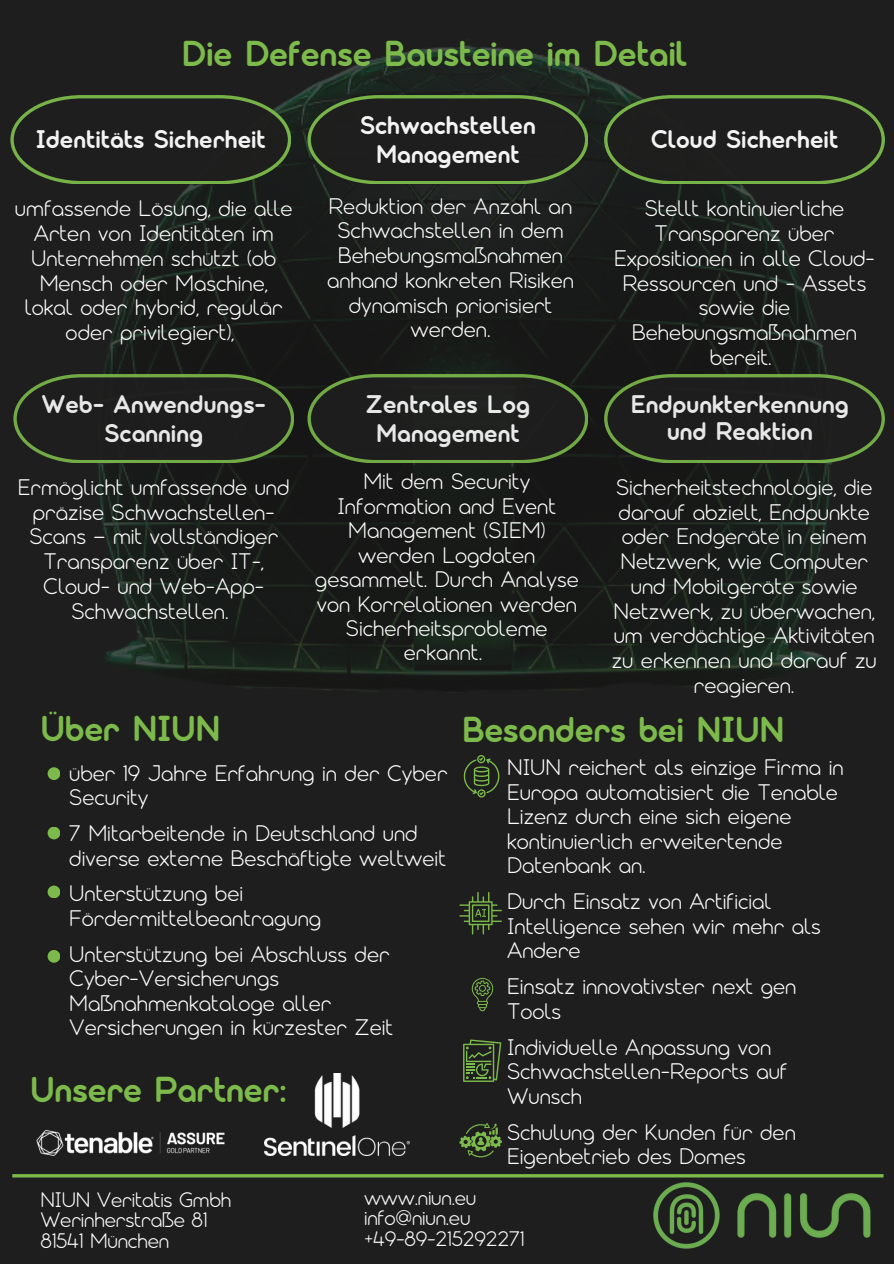
<style>
.page{position:relative;width:894px;height:1264px;background:#fff}
.page>*{position:absolute;margin:0;border:0;box-sizing:border-box;transform-origin:0 0}
.t1{font:700 36px "Modulus Pro";letter-spacing:-.01em;color:#7cbb4b}
.t2{font:700 25.5px/28.2px "Modulus Pro";color:#fff;text-align:center}
.t3{font:22.5px/24.8px "Modulus Pro";color:#fff}
.t4{font:21px "Modulus Pro";letter-spacing:-.01em;color:#fff}
</style>
<div class="page">
<div style="left:0;top:0;width:893px;height:1263px;background:#1f1e1e"></div>
<img style="left:97px;top:45px;width:735px;height:646px">
<svg style="left:10px;top:95px;width:281px;height:89px"></svg>
<svg style="left:307px;top:95px;width:281px;height:89px"></svg>
<svg style="left:604px;top:95px;width:280px;height:89px"></svg>
<svg style="left:13px;top:374px;width:281px;height:89px"></svg>
<svg style="left:307px;top:374px;width:281px;height:89px"></svg>
<svg style="left:604px;top:374px;width:280px;height:89px"></svg>
<img style="left:645px;top:1177px;width:82px;height:72px">
<img style="left:736px;top:1177px;width:136px;height:61px">
<hr style="left:12px;top:1174px;width:871px;height:3px;background:#7cbb4b">
<img style="left:36px;top:1130px;width:189px;height:25px">
<svg style="left:459px;top:1123px;width:43px;height:34px"></svg>
<svg style="left:459px;top:892px;width:43px;height:42px"></svg>
<svg style="left:463px;top:755px;width:36px;height:42px"></svg>
<svg style="left:463px;top:1039px;width:38px;height:42px"></svg>
<svg style="left:471px;top:977px;width:22px;height:34px"></svg>
<div style="left:48px;top:767px;width:12px;height:13px;background:#7cbb4b;border-radius:50%"></div>
<div style="left:48px;top:826px;width:12px;height:13px;background:#7cbb4b;border-radius:50%"></div>
<div style="left:48px;top:885px;width:12px;height:13px;background:#7cbb4b;border-radius:50%"></div>
<div style="left:48px;top:950px;width:12px;height:12px;background:#7cbb4b;border-radius:50%"></div>
<img style="left:265px;top:1073px;width:144px;height:82px">
<h2 class="t1" style="left:181px;top:31px;width:507px">Die Defense Bausteine im Detail</h2>
<p class="t2" style="left:36px;top:125px;width:232px">Identitäts Sicherheit</p>
<p class="t3" style="left:15px;top:196px;width:279px;text-align:center">umfassende Lösung, die alle<br>Arten von Identitäten im<br>Unternehmen schützt (ob<br>Mensch oder Maschine, lokal oder hybrid, regulär oder privilegiert),</p>
<p class="t2" style="left:360px;top:111px;width:177px">Schwachstellen<br>Management</p>
<p class="t3" style="left:327px;top:194px;width:248px;text-align:center">Reduktion der Anzahl an<br>Schwachstellen in dem<br>Behebungsmaßnahmen anhand konkreten Risiken dynamisch priorisiert werden.</p>
<p class="t2" style="left:650px;top:125px;width:189px">Cloud Sicherheit</p>
<p class="t3" style="left:614px;top:196px;width:262px;text-align:center">Stellt kontinuierliche<br>Transparenz über<br>Expositionen in alle Cloud-<br>Ressourcen und - Assets sowie die<br>Behebungsmaßnahmen bereit.</p>
<p class="t2" style="left:41px;top:390px;width:226px">Web- Anwendungs-<br>Scanning</p>
<p class="t2" style="left:365px;top:390px;width:166px">Zentrales Log<br>Management</p>
<p class="t2" style="left:630px;top:391px;width:219px;line-height:27px">Endpunkterkennung und Reaktion</p>
<p class="t3" style="left:18px;top:475px;width:273px;text-align:center">Ermöglicht umfassende und präzise Schwachstellen-<br>Scans – mit vollständiger<br>Transparenz über IT-,<br>Cloud- und Web-App-<br>Schwachstellen.</p>
<p class="t3" style="left:315px;top:469px;width:265px;text-align:center">Mit dem Security<br>Information and Event<br>Management (SIEM) werden Logdaten gesammelt. Durch Analyse von Korrelationen werden<br>Sicherheitsprobleme erkannt.</p>
<h1 class="t3" style="left:611px;top:475px;width:266px;text-align:center">Sicherheitstechnologie, die darauf abzielt, Endpunkte oder Endgeräte in einem<br>Netzwerk, wie Computer und Mobilgeräte sowie<br>Netzwerk, zu überwachen, um verdächtige Aktivitäten zu erkennen und darauf zu reagieren.</h1>
<p class="t1" style="left:40px;top:707px;width:182px">Über NIUN</p>
<h2 class="t1" style="left:461px;top:708px;width:324px">Besonders bei NIUN</h2>
<p class="t3" style="left:69px;top:760px;width:379px">über 19 Jahre Erfahrung in der Cyber<br>Security</p>
<p class="t3" style="left:69px;top:821px;width:378px">7 Mitarbeitende in Deutschland und diverse externe Beschäftigte weltweit</p>
<p class="t3" style="left:69px;top:881px;width:253px">Unterstützung bei<br>Fördermittelbeantragung</p>
<p class="t3" style="left:69px;top:942px;width:325px">Unterstützung bei Abschluss der<br>Cyber-Versicherungs<br>Maßnahmenkataloge aller<br>Versicherungen in kürzester Zeit</p>
<p class="t1" style="left:30px;top:1068px;width:258px">Unsere Partner:</p>
<h2 class="t3" style="left:507px;top:755px;width:338px">NIUN reichert als einzige Firma in<br>Europa automatisiert die Tenable<br>Lizenz durch eine sich eigene kontinuierlich erweitertende<br>Datenbank an.</h2>
<p class="t3" style="left:507px;top:889px;width:315px">Durch Einsatz von Artificial<br>Intelligence sehen wir mehr als<br>Andere</p>
<h2 class="t3" style="left:507px;top:974px;width:291px">Einsatz innovativster next gen<br>Tools</h2>
<h2 class="t3" style="left:507px;top:1034px;width:282px">Individuelle Anpassung von<br>Schwachstellen-Reports auf<br>Wunsch</h2>
<p class="t3" style="left:507px;top:1119px;width:290px">Schulung der Kunden für den<br>Eigenbetrieb des Domes</p>
<h1 class="t4" style="left:40px;top:1188px;width:192px">NIUN Veritatis Gmbh</h1>
<h1 class="t4" style="left:40px;top:1208px;width:168px">Werinherstraße 81</h1>
<p class="t4" style="left:40px;top:1228px;width:130px">81541 München</p>
<p class="t4" style="left:364px;top:1186px;width:114px">www.niun.eu</p>
<p class="t4" style="left:364px;top:1206px;width:108px">info@niun.eu</p>
<p class="t4" style="left:364px;top:1226px;width:162px">+49-89-215292271</p>
</div>
